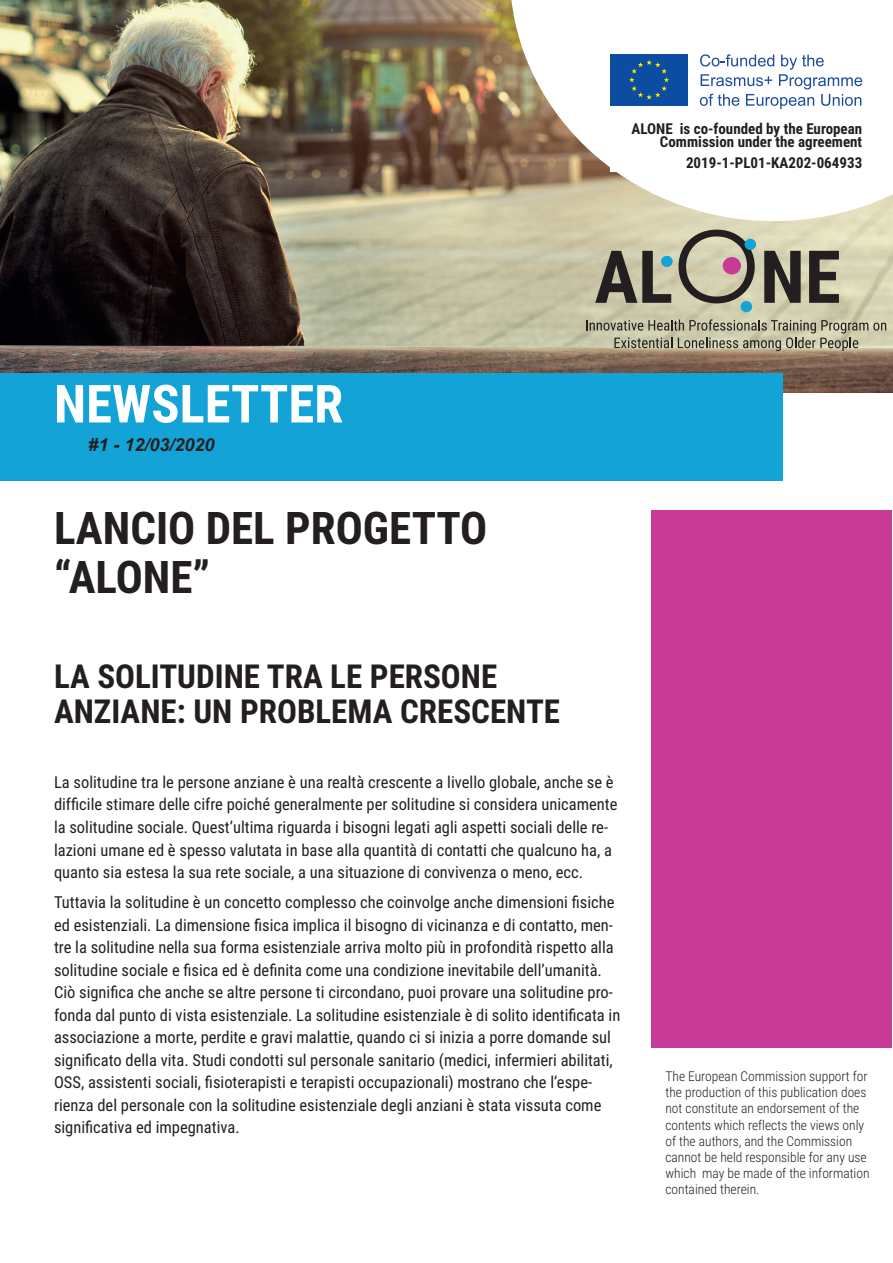
<style>
.page{position:relative;width:893px;height:1263px;background:#fff}
.page>*{position:absolute;margin:0;border:0;box-sizing:border-box;transform-origin:0 0}
.t1{font:700 52.5px "Roboto Condensed";color:#fff}
.t2{font:700 45px/48.6px "Roboto Condensed";color:#231f20}
.t3{font:700 33px/35.5px "Roboto Condensed";color:#231f20}
.t4{font:italic 700 18px "Arial";color:#231f20}
.t5{font:16.5px/22.5px "Roboto Condensed";color:#231f20}
.t6{font:700 15px/13.5px "Roboto Condensed";color:#231f20;text-align:right}
.t7{font:300 13.5px/16.2px "Roboto Condensed";color:#231f20}
</style>
<div class="page">
<img style="left:0;top:1px;width:893px;height:392px">
<svg style="left:510px;top:0;width:383px;height:221px"></svg>
<svg style="left:595px;top:251px;width:76px;height:52px;background:#7e7a6a"></svg>
<svg style="left:678px;top:230px;width:77px;height:73px;background:#a19d88"></svg>
<svg style="left:764px;top:251px;width:37px;height:52px;background:#56524a"></svg>
<svg style="left:809px;top:251px;width:30px;height:52px;background:#615e53"></svg>
<div style="left:723px;top:257px;width:18px;height:17px;background:#c73b96;border-radius:50%"></div>
<div style="left:741px;top:301px;width:11px;height:11px;background:#13a3d6;border-radius:50%"></div>
<div style="left:661px;top:256px;width:12px;height:11px;background:#13a3d6;border-radius:50%"></div>
<div style="left:744px;top:239px;width:12px;height:11px;background:#13a3d6;border-radius:50%"></div>
<svg style="left:586px;top:319px;width:300px;height:32px;background:#adaa91"></svg>
<div style="left:0;top:373px;width:782px;height:107px;background:#13a3d6"></div>
<div style="left:610px;top:54px;width:78px;height:52px;background:#0d4da1"></div>
<svg style="left:629px;top:60px;width:40px;height:40px"></svg>
<svg style="left:700px;top:54px;width:162px;height:55px"></svg>
<div style="left:651px;top:510px;width:241px;height:538px;background:#c73b96"></div>
<div style="left:610px;top:122px;width:252px;height:29px;background:#fff"></div>
<div style="left:610px;top:157px;width:252px;height:15px;background:#fff"></div>
<p class="t6" style="left:632px;top:121px;width:232px">ALONE is co-founded by the European<br>Commission under the agreement</p>
<p class="t6" style="left:686px;top:155px;width:178px">2019-1-PL01-KA202-064933</p>
<h1 class="t1" style="left:54px;top:367px;width:291px">NEWSLETTER</h1>
<p class="t4" style="left:88px;top:433px;width:128px">#1 - 12/03/2020</p>
<h2 class="t2" style="left:54px;top:502px;width:435px">LANCIO DEL PROGETTO “ALONE”</h2>
<h3 class="t3" style="left:54px;top:657px;width:508px">LA SOLITUDINE TRA LE PERSONE<br>ANZIANE: UN PROBLEMA CRESCENTE</h3>
<p class="t5" style="left:54px;top:770px;width:565px">La solitudine tra le persone anziane è una realtà crescente a livello globale, anche se è difficile stimare delle cifre poiché generalmente per solitudine si considera unicamente la solitudine sociale. Quest’ultima riguarda i bisogni legati agli aspetti sociali delle re&shy;lazioni umane ed è spesso valutata in base alla quantità di contatti che qualcuno ha, a quanto sia estesa la sua rete sociale, a una situazione di convivenza o meno, ecc.</p>
<p class="t5" style="left:54px;top:890px;width:568px">Tuttavia la solitudine è un concetto complesso che coinvolge anche dimensioni fisiche ed esistenziali. La dimensione fisica implica il bisogno di vicinanza e di contatto, men&shy;tre la solitudine nella sua forma esistenziale arriva molto più in profondità rispetto alla solitudine sociale e fisica ed è definita come una condizione inevitabile dell’umanità.<br>Ciò significa che anche se altre persone ti circondano, puoi provare una solitudine pro&shy;fonda dal punto di vista esistenziale. La solitudine esistenziale è di solito identificata in associazione a morte, perdite e gravi malattie, quando ci si inizia a porre domande sul significato della vita. Studi condotti sul personale sanitario (medici, infermieri abilitati, OSS, assistenti sociali, fisioterapisti e terapisti occupazionali) mostrano che l’espe&shy;rienza del personale con la solitudine esistenziale degli anziani è stata vissuta come significativa ed impegnativa.</p>
<p class="t7" style="left:665px;top:1067px;width:206px">The European Commission support for the production of this publication does not constitute an endorsement of the contents which reflects the views only of the authors, and the Commission cannot be held responsible for any use which may be made of the information contained therein.</p>
</div>
